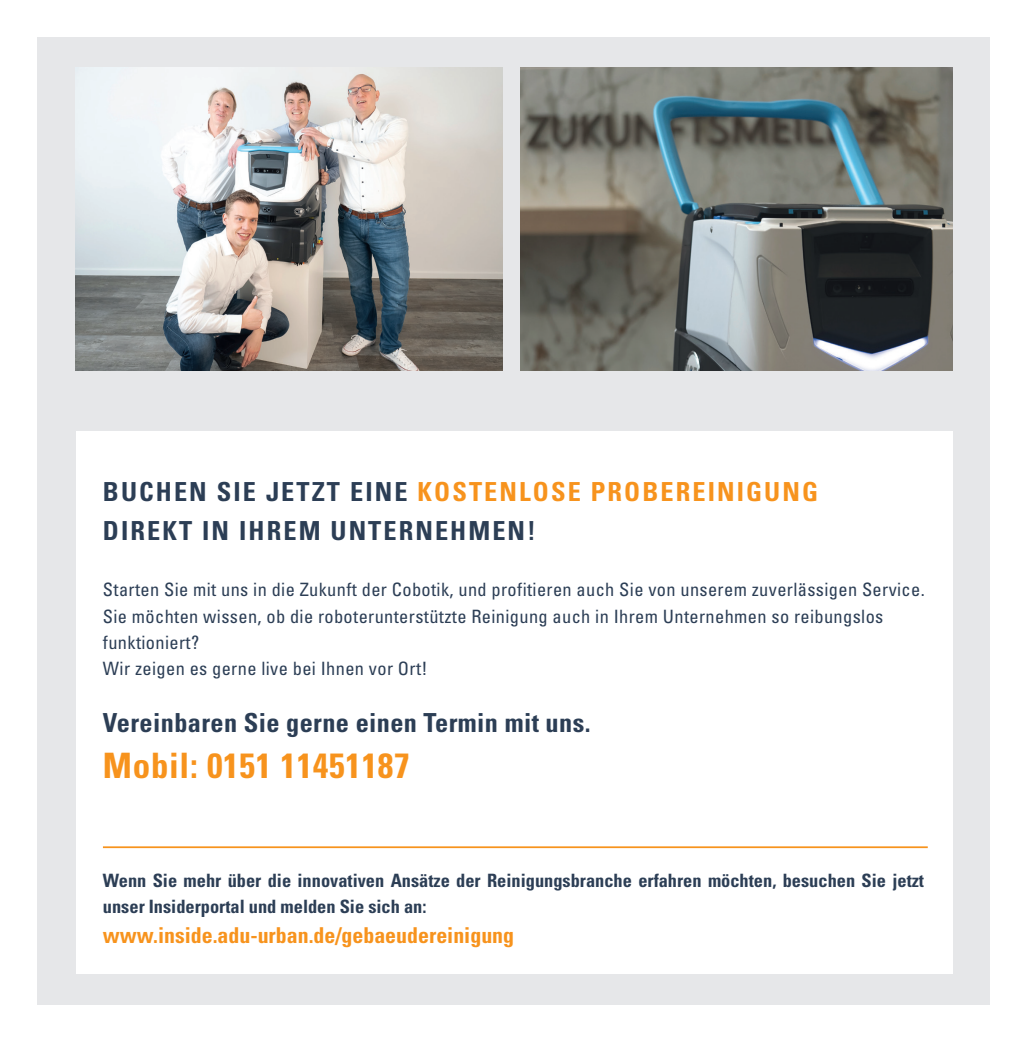
<style>
.page{position:relative;width:1027px;height:1042px;background:#fff}
.page>*{position:absolute;margin:0;border:0;box-sizing:border-box;transform-origin:0 0}
.t1{font:700 condensed 35px "Univers LT Pro";letter-spacing:.02em;color:#f7931d}
.t2{font:700 condensed 26.25px/38.5px "Univers LT Pro";letter-spacing:.08em;color:#2c3e55}
.t3{font:700 condensed 26.25px "Univers LT Pro";letter-spacing:.015em;color:#2c3e55}
.t4{font:700 condensed 21.88px "Univers LT Pro";color:#f7931d}
.t5{font:condensed 18.38px/26.2px "Univers LT Pro";letter-spacing:.02em;color:#2c3e55}
.t6{font:700 condensed 18.38px/26.2px "Univers LT Pro";color:#2c3e55}
.s1{color:#f7931d}
</style>
<div class="page">
<div style="left:37px;top:37px;width:953px;height:968px;background:#e6e7e9"></div>
<div style="left:76px;top:432px;width:876px;height:542px;background:#fff"></div>
<img style="left:76px;top:68px;width:426px;height:302px">
<img style="left:520px;top:68px;width:432px;height:302px">
<hr style="left:103px;top:846px;width:825px;height:2px;background:#f7931d">
<h2 class="t2" style="left:103px;top:472px;width:717px">BUCHEN SIE JETZT EINE <span class="s1">KOSTENLOSE PROBEREINIGUNG<br></span>DIREKT IN IHREM UNTERNEHMEN!</h2>
<p class="t5" style="left:103px;top:576px;width:823px">Starten Sie mit uns in die Zukunft der Cobotik, und profitieren auch Sie von unserem zuverlässigen Service.<br>Sie möchten wissen, ob die roboterunterstützte Reinigung auch in Ihrem Unternehmen so reibungslos funktioniert?<br>Wir zeigen es gerne live bei Ihnen vor Ort!</p>
<h2 class="t3" style="left:103px;top:706px;width:489px">Vereinbaren Sie gerne einen Termin mit uns.</h2>
<h1 class="t1" style="left:103px;top:744px;width:308px">Mobil: 0151 11451187</h1>
<p class="t6" style="left:103px;top:867px;width:823px">Wenn Sie mehr über die innovativen Ansätze der Reinigungsbranche erfahren möchten, besuchen Sie jetzt unser Insiderportal und melden Sie sich an:</p>
<p class="t4" style="left:103px;top:921px;width:413px">www.inside.adu-urban.de/gebaeudereinigung</p>
</div>
